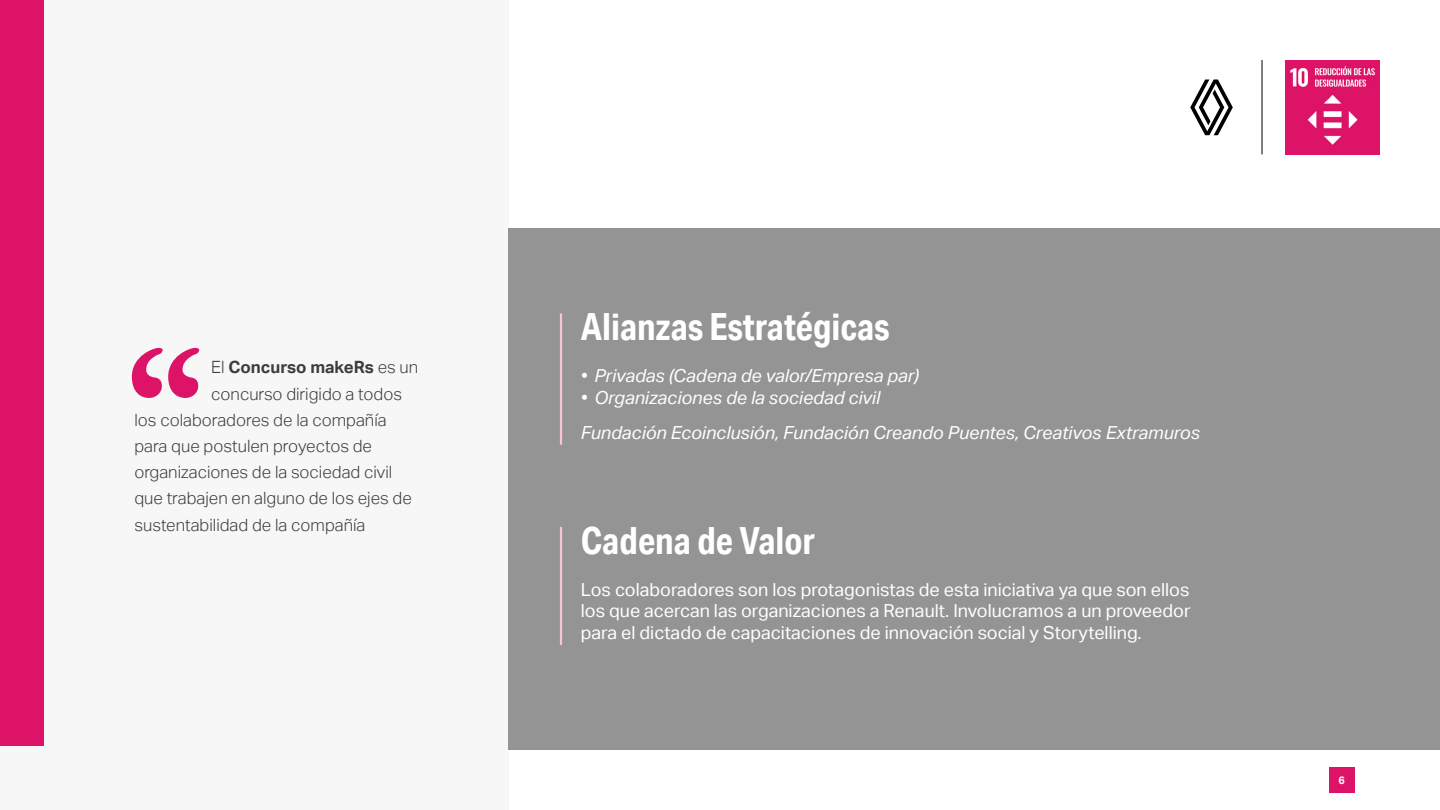
<style>
.page{position:relative;width:1440px;height:810px;background:#fff}
.page>*{position:absolute;margin:0;border:0;box-sizing:border-box;transform-origin:0 0}
.t1{font:700 37.5px "Aktiv Grotesk Cd";color:#fff}
.t2{font:18px/21.8px "Aktiv Grotesk";color:#fff;text-align:justify}
.t3{font:italic 18px/35.2px "Aktiv Grotesk";color:#fff}
.t4{font:300 16.88px "Aktiv Grotesk";color:#3c3c3b}
.t5{font:700 16.88px "Aktiv Grotesk";color:#3c3c3b}
.t6{font:700 10.88px "Aktiv Grotesk";color:#fff}
.s1{font-weight:300}
</style>
<div class="page">
<div style="left:1329px;top:767px;width:25px;height:26px;background:#dd1367"></div>
<img style="left:1285px;top:60px;width:95px;height:95px">
<hr style="left:1262px;top:60px;width:1px;height:94px;background:#000">
<svg style="left:1190px;top:80px;width:43px;height:55px"></svg>
<div style="left:0;top:0;width:508px;height:810px;background:#f7f7f7"></div>
<div style="left:0;top:0;width:44px;height:746px;background:#dd1367"></div>
<svg style="left:132px;top:348px;width:67px;height:50px"></svg>
<div style="left:508px;top:228px;width:932px;height:522px;background:#949494"></div>
<hr style="left:560px;top:314px;width:2px;height:131px;background:#f7c4d9">
<hr style="left:560px;top:527px;width:2px;height:118px;background:#f7c4d9">
<p class="t5" style="left:211px;top:358px;width:209px"><span class="s1">El</span> Concurso makeRs <span class="s1">es un</span></p>
<p class="t4" style="left:211px;top:384px;width:192px">concurso dirigido a todos</p>
<p class="t4" style="left:134px;top:410px;width:254px">los colaboradores de la compañía</p>
<p class="t4" style="left:134px;top:436px;width:239px">para que postulen proyectos de</p>
<p class="t4" style="left:134px;top:463px;width:259px">organizaciones de la sociedad civil</p>
<p class="t4" style="left:134px;top:489px;width:279px">que trabajen en alguno de los ejes de</p>
<p class="t4" style="left:134px;top:515px;width:233px">sustentabilidad de la compañía</p>
<h1 class="t1" style="left:581px;top:304px;width:310px">Alianzas Estratégicas</h1>
<p class="t3" style="left:581px;top:358px;width:340px">• Privadas (Cadena de valor/Empresa par)</p>
<p class="t3" style="left:581px;top:380px;width:621px">• Organizaciones de la sociedad civil<br>Fundación Ecoinclusión, Fundación Creando Puentes, Creativos Extramuros</p>
<h1 class="t1" style="left:581px;top:517px;width:236px">Cadena de Valor</h1>
<p class="t2" style="left:581px;top:579px;width:611px">Los colaboradores son los protagonistas de esta iniciativa ya que son ellos los que acercan las organizaciones a Renault. Involucramos a un proveedor para el dictado de capacitaciones de innovación social y Storytelling.</p>
<p class="t6" style="left:1338px;top:774px;width:8px">6</p>
</div>
